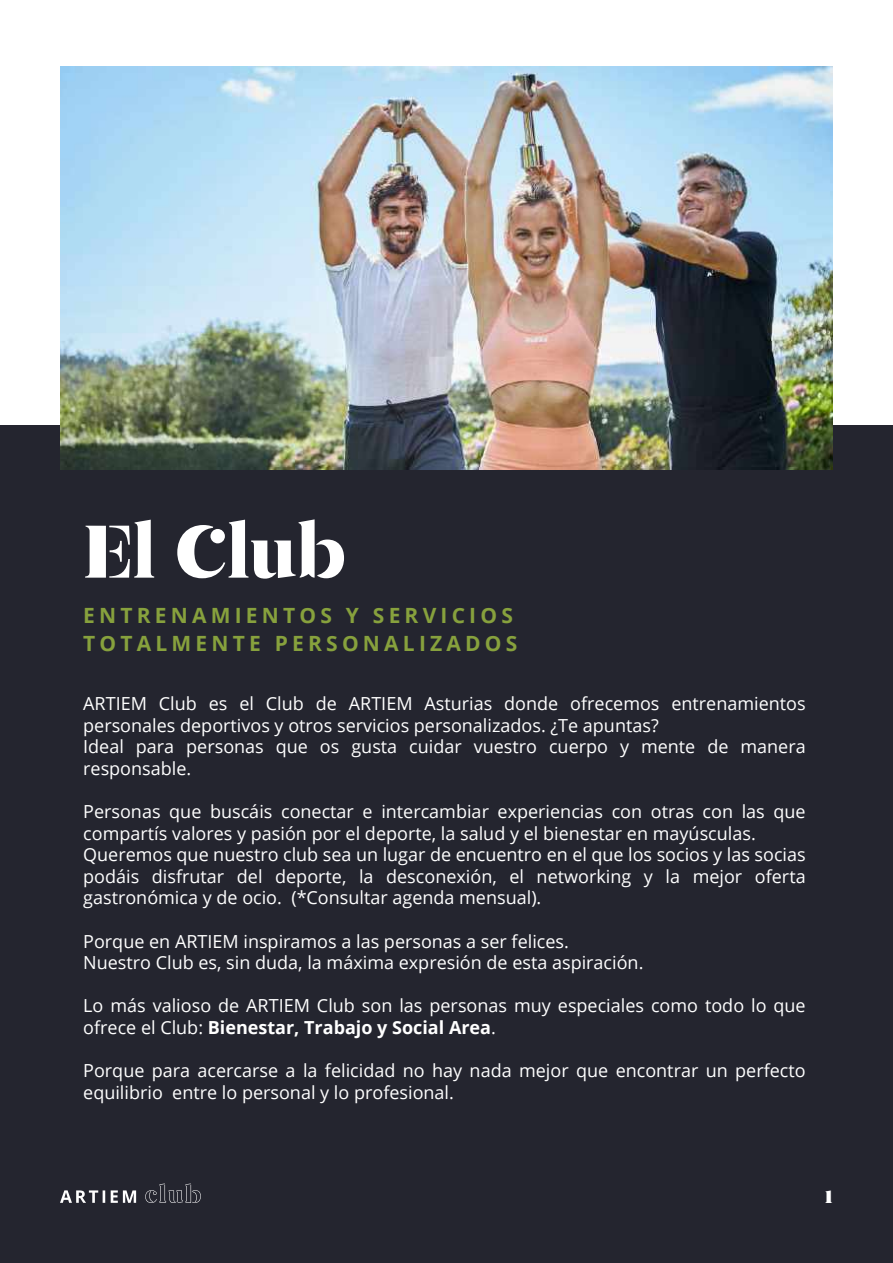
<style>
.page{position:relative;width:893px;height:1263px;background:#fff}
.page>*{position:absolute;margin:0;border:0;box-sizing:border-box;transform-origin:0 0}
.t1{font:82.5px "Artiem";color:#fff}
.t2{font:27px "Artiem";color:#fff}
.t3{font:700 21px/28.5px "Open Sans";letter-spacing:.2em;color:#87a13d}
.t4{font:18px/21.6px "Open Sans";color:#fff}
.s1{font-weight:700}
</style>
<div class="page">
<div style="left:0;top:425px;width:893px;height:838px;background:#24252f"></div>
<img style="left:60px;top:66px;width:773px;height:404px">
<svg style="left:145px;top:1183px;width:56px;height:20px"></svg>
<svg style="left:60px;top:1190px;width:76px;height:13px"></svg>
<h1 class="t1" style="left:83px;top:509px;width:264px">El Club</h1>
<p class="t3" style="left:83px;top:600px;width:436px">ENTRENAMIENTOS Y SERVICIOS<br>TOTALMENTE PERSONALIZADOS</p>
<p class="t4" style="left:83px;top:692px;width:724px">ARTIEM Club es el Club de ARTIEM Asturias donde ofrecemos entrenamientos personales deportivos y otros servicios personalizados. ¿Te apuntas?<br>Ideal para personas que os gusta cuidar vuestro cuerpo y mente de manera responsable.</p>
<p class="t4" style="left:83px;top:800px;width:724px">Personas que buscáis conectar e intercambiar experiencias con otras con las que compartís valores y pasión por el deporte, la salud y el bienestar en mayúsculas.<br>Queremos que nuestro club sea un lugar de encuentro en el que los socios y las socias podáis disfrutar del deporte, la desconexión, el networking y la mejor oferta gastronómica y de ocio. (*Consultar agenda mensual).</p>
<p class="t4" style="left:83px;top:930px;width:562px">Porque en ARTIEM inspiramos a las personas a ser felices.<br>Nuestro Club es, sin duda, la máxima expresión de esta aspiración.</p>
<p class="t4" style="left:83px;top:994px;width:724px">Lo más valioso de ARTIEM Club son las personas muy especiales como todo lo que ofrece el Club: <span class="s1">Bienestar, Trabajo y Social Area</span>.</p>
<p class="t4" style="left:83px;top:1059px;width:724px">Porque para acercarse a la felicidad no hay nada mejor que encontrar un perfecto equilibrio entre lo personal y lo profesional.</p>
<h2 class="t2" style="left:825px;top:1180px;width:9px">1</h2>
</div>
